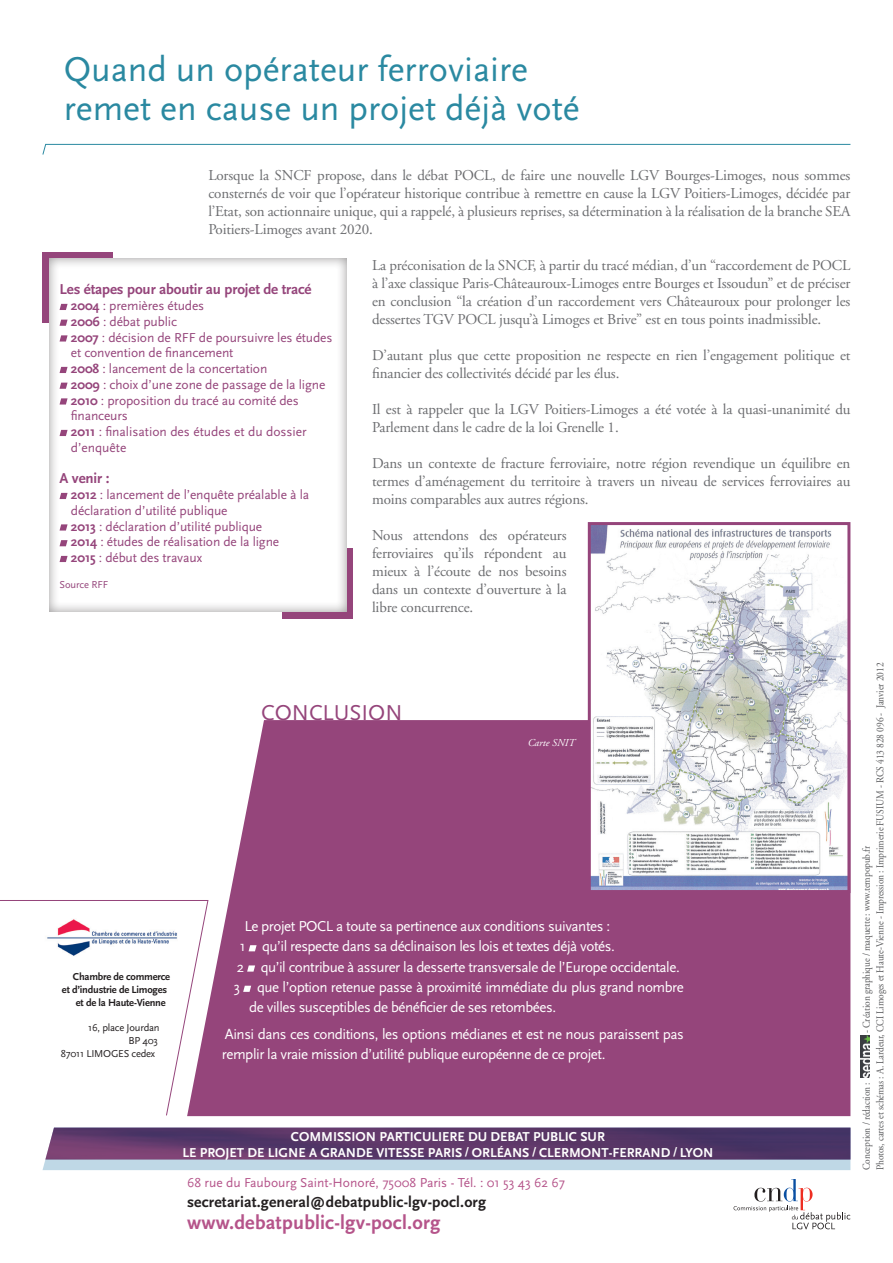
<style>
.page{position:relative;width:893px;height:1263px;background:#fff}
.page>*{position:absolute;margin:0;border:0;box-sizing:border-box;transform-origin:0 0}
.t1{font:36px/39px "Scala Sans Pro";color:#2a89a1}
.t2{font:22.5px "Scala Sans Pro";color:#95457b}
.t3{font:700 20.25px "Scala Sans Pro";letter-spacing:.01em;color:#b5548a}
.t4{font:700 15.75px "Scala Sans Pro";letter-spacing:.01em;color:#231f20}
.t5{font:15px/18px "Adobe Garamond LT";letter-spacing:-.01em;color:#6c6d70;text-align:justify}
.t6{font:15px/20.2px "Scala Sans Pro";letter-spacing:-.03em;color:#fff}
.t7{font:700 15px "Scala Sans Pro";letter-spacing:-.01em;color:#95457b}
.t8{font:13.5px/15.8px "Scala Sans Pro";letter-spacing:-.01em;color:#95457b}
.t9{font:700 13.5px/15.8px "Scala Sans Pro";color:#fff;text-align:center}
.t10{font:13.5px "Scala Sans Pro";color:#b5548a}
.t11{font:10.5px/13.5px "Adobe Garamond LT";letter-spacing:-.01em;color:#57585a;scale:.9 1}
.t12{font:700 10.5px "Scala Sans Pro";letter-spacing:-.02em;color:#231f20}
.t13{font:10.5px "Scala Sans Pro";letter-spacing:-.02em;color:#231f20}
.t14{font:10.5px "Scala Sans Pro";letter-spacing:-.01em;color:#95457b}
.t15{font:italic 10.5px "Adobe Garamond LT";color:#fff}
.s1{font-weight:700}
</style>
<div class="page">
<svg style="left:43px;top:1127px;width:807px;height:43px;background:#756289"></svg>
<svg style="left:734px;top:1179px;width:116px;height:50px"></svg>
<img style="left:860px;top:1035px;width:10px;height:43px">
<svg style="left:0;top:900px;width:187px;height:216px"></svg>
<svg style="left:187px;top:720px;width:663px;height:396px;background:#9c5184"></svg>
<svg style="left:249px;top:945px;width:8px;height:6px"></svg>
<svg style="left:247px;top:965px;width:8px;height:6px"></svg>
<svg style="left:243px;top:986px;width:8px;height:6px"></svg>
<img style="left:43px;top:918px;width:140px;height:39px">
<svg style="left:42px;top:144px;width:809px;height:11px"></svg>
<img style="left:592px;top:526px;width:254px;height:363px">
<div style="left:588px;top:522px;width:262px;height:371px;border:3px solid #95457b"></div>
<div style="left:283px;top:548px;width:70px;height:70px;background:#95457b"></div>
<div style="left:43px;top:252px;width:70px;height:70px;background:#95457b"></div>
<div style="left:48px;top:256px;width:299px;height:357px;background:#231f20;opacity:.5"></div>
<svg style="left:60px;top:304px;width:8px;height:6px"></svg>
<svg style="left:60px;top:320px;width:8px;height:6px"></svg>
<svg style="left:60px;top:335px;width:8px;height:6px"></svg>
<svg style="left:60px;top:367px;width:8px;height:6px"></svg>
<svg style="left:60px;top:383px;width:8px;height:6px"></svg>
<svg style="left:60px;top:398px;width:8px;height:6px"></svg>
<svg style="left:60px;top:430px;width:8px;height:6px"></svg>
<svg style="left:60px;top:493px;width:8px;height:6px"></svg>
<svg style="left:60px;top:524px;width:8px;height:6px"></svg>
<svg style="left:60px;top:540px;width:8px;height:6px"></svg>
<svg style="left:60px;top:556px;width:8px;height:6px"></svg>
<h1 class="t1" style="left:64px;top:48px;width:517px">Quand un opérateur ferroviaire remet en cause un projet déjà voté</h1>
<p class="t5" style="left:208px;top:166px;width:644px">Lorsque la SNCF propose, dans le débat POCL, de faire une nouvelle LGV Bourges-Limoges, nous sommes consternés de voir que l’opérateur historique contribue à remettre en cause la LGV Poitiers-Limoges, décidée par l’Etat, son actionnaire unique, qui a rappelé, à plusieurs reprises, sa détermination à la réalisation de la branche SEA Poitiers-Limoges avant 2020.</p>
<p class="t5" style="left:372px;top:256px;width:480px">La préconisation de la SNCF, à partir du tracé médian, d’un “raccordement de POCL à l’axe classique Paris-Châteauroux-Limoges entre Bourges et Issoudun” et de préciser en conclusion “la création d’un raccordement vers Châteauroux pour prolonger les dessertes TGV POCL jusqu’à Limoges et Brive” est en tous points inadmissible.</p>
<p class="t5" style="left:372px;top:346px;width:480px">D’autant plus que cette proposition ne respecte en rien l’engagement politique et financier des collectivités décidé par les élus.</p>
<p class="t5" style="left:372px;top:400px;width:480px">Il est à rappeler que la LGV Poitiers-Limoges a été votée à la quasi-unanimité du<br>Parlement dans le cadre de la loi Grenelle 1.</p>
<p class="t5" style="left:372px;top:454px;width:480px">Dans un contexte de fracture ferroviaire, notre région revendique un équilibre en termes d’aménagement du territoire à travers un niveau de services ferroviaires au moins comparables aux autres régions.</p>
<p class="t5" style="left:372px;top:526px;width:196px">Nous attendons des opérateurs ferroviaires qu’ils répondent au mieux à l’écoute de nos besoins dans un contexte d’ouverture à la libre concurrence.</p>
<p class="t7" style="left:60px;top:279px;width:254px">Les étapes pour aboutir au projet de tracé</p>
<p class="t8" style="left:71px;top:297px;width:263px"><span class="s1">2004</span> : premières études<br><span class="s1">2006</span> : débat public<br><span class="s1">2007</span> : décision de RFF de poursuivre les études et convention de financement<br><span class="s1">2008</span> : lancement de la concertation<br><span class="s1">2009</span> : choix d’une zone de passage de la ligne<br><span class="s1">2010</span> : proposition du tracé au comité des financeurs<br><span class="s1">2011</span> : finalisation des études et du dossier d’enquête</p>
<p class="t7" style="left:60px;top:468px;width:51px">A venir :</p>
<p class="t8" style="left:71px;top:486px;width:240px"><span class="s1">2012</span> : lancement de l’enquête préalable à la déclaration d’utilité publique<br><span class="s1">2013</span> : déclaration d’utilité publique<br><span class="s1">2014</span> : études de réalisation de la ligne<br><span class="s1">2015</span> : début des travaux</p>
<p class="t14" style="left:60px;top:577px;width:50px">Source RFF</p>
<h2 class="t2" style="left:261px;top:698px;width:143px">CONCLUSION</h2>
<p class="t15" style="left:528px;top:736px;width:49px">Carte SNIT</p>
<p class="t12" style="left:73px;top:969px;width:99px">Chambre de commerce</p>
<p class="t12" style="left:62px;top:982px;width:107px">et d’industrie de Limoges</p>
<p class="t12" style="left:76px;top:995px;width:91px">et de la Haute-Vienne</p>
<p class="t13" style="left:88px;top:1020px;width:73px">16, place Jourdan</p>
<p class="t13" style="left:128px;top:1033px;width:31px">BP 403</p>
<p class="t13" style="left:61px;top:1046px;width:96px">87011 LIMOGES cedex</p>
<p class="t6" style="left:244px;top:915px;width:367px">Le projet POCL a toute sa pertinence aux conditions suivantes :</p>
<p class="t6" style="left:240px;top:936px;width:377px">1 qu’il respecte dans sa déclinaison les lois et textes déjà votés.</p>
<p class="t6" style="left:237px;top:956px;width:444px">2 qu’il contribue à assurer la desserte transversale de l’Europe occidentale.</p>
<p class="t6" style="left:234px;top:976px;width:452px">3 que l’option retenue passe à proximité immédiate du plus grand nombre</p>
<p class="t6" style="left:249px;top:996px;width:308px">de villes susceptibles de bénéficier de ses retombées.</p>
<p class="t6" style="left:222px;top:1023px;width:464px">Ainsi dans ces conditions, les options médianes et est ne nous paraissent pas remplir la vraie mission d’utilité publique européenne de ce projet.</p>
<p class="t9" style="left:183px;top:1128px;width:532px">COMMISSION PARTICULIERE DU DEBAT PUBLIC SUR<br>LE PROJET DE LIGNE A GRANDE VITESSE PARIS <sup>/</sup> ORLÉANS <sup>/</sup> CLERMONT-FERRAND <sup>/</sup> LYON</p>
<p class="t10" style="left:187px;top:1173px;width:380px">68 rue du Faubourg Saint-Honoré, 75008 Paris - Tél. : 01 53 43 62 67</p>
<p class="t4" style="left:187px;top:1190px;width:300px">secretariat.general@debatpublic-lgv-pocl.org</p>
<h3 class="t3" style="left:187px;top:1208px;width:255px">www.debatpublic-lgv-pocl.org</h3>
<p class="t11" style="left:860px;top:1170px;width:565px;text-indent:137px;rotate:-90deg">- Création graphique / maquette : www.tempopub.fr<br>Photos, cartes et schémas : A. Lardeur, CCI Limoges et Haute-Vienne - Impression : Imprimerie FUSIUM - RCS 413 828 096 - Janvier 2012</p>
<p class="t11" style="left:860px;top:1170px;width:99px;rotate:-90deg">Conception / rédaction :</p>
</div>
